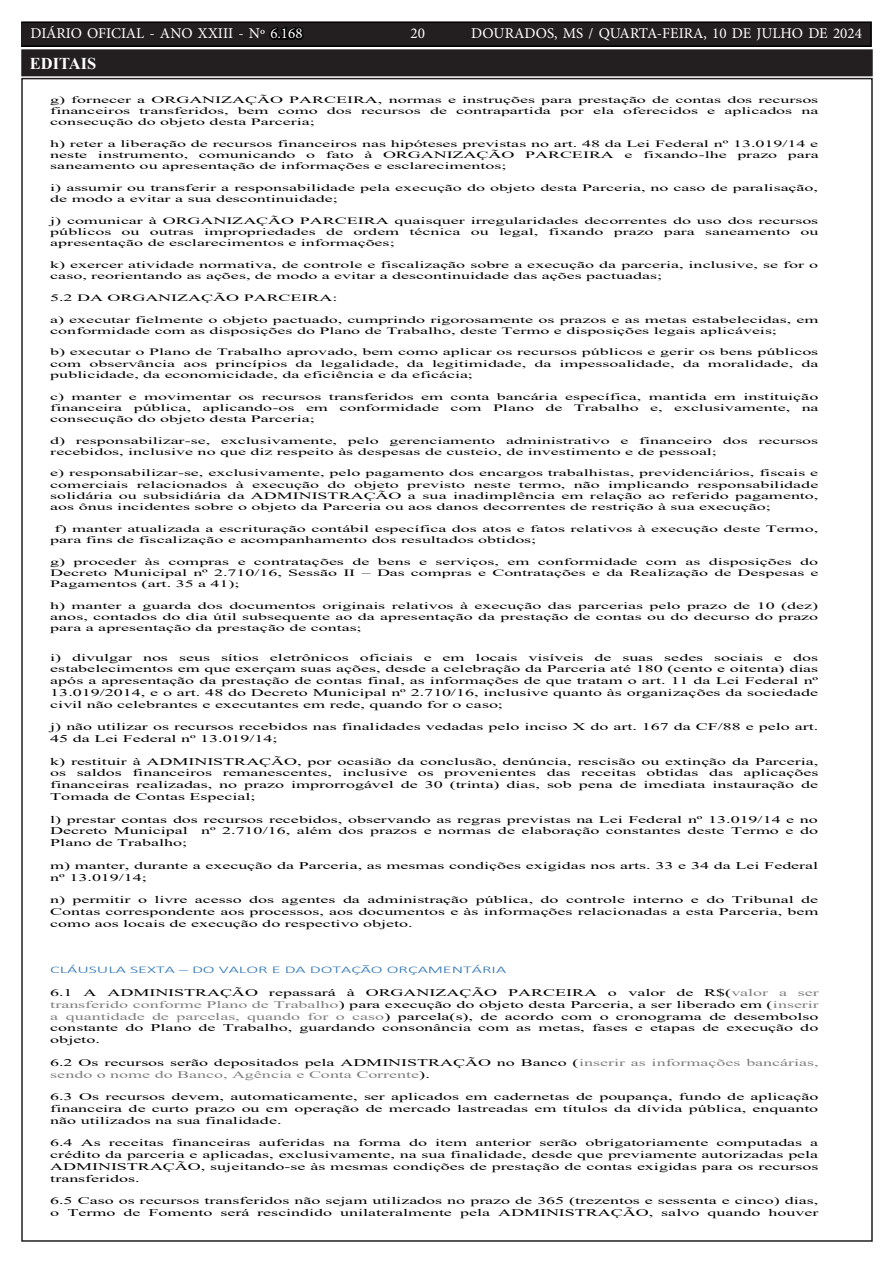
<style>
.page{position:relative;width:893px;height:1263px;background:#fff}
.page>*{position:absolute;margin:0;border:0;box-sizing:border-box;transform-origin:0 0}
.TEXTO{font:700 16.5px "Times New Roman";color:#fff}
.t1{font:15px "Minion Pro";color:#fff}
.t2{font:10.2px/11.7px "Times New Roman";color:#000;text-align:justify;scale:1.77 1}
.t3{font:10.2px/11.7px "Times New Roman";color:#808080;scale:1.77 1}
.t4{font:300 10.2px "Calibri";color:#2e74b5;scale:1.77 1}
.t5{font:9.75px/11.2px "Times New Roman";color:#000;text-align:justify;scale:1.86 1}
.s1{color:#000}
.s2{color:#808080}
</style>
<div class="page">
<div style="left:21px;top:22px;width:850px;height:24px;background:#231f20"></div>
<div style="left:21px;top:21px;width:851px;height:26px;border:2px solid #000"></div>
<div style="left:23px;top:51px;width:848px;height:23px;background:#231f20"></div>
<div style="left:21px;top:49px;width:852px;height:27px;border:4px solid #231f20"></div>
<p class="t1" style="left:31px;top:24px;width:273px">DIÁRIO OFICIAL - ANO XXIII - Nº <span class="s1">6.168</span></p>
<p class="t1" style="left:410px;top:24px;width:16px">20</p>
<p class="t1" style="left:471px;top:24px;width:392px">DOURADOS, MS / QUARTA-FEIRA, 10 DE JULHO DE 2024</p>
<p class="TEXTO" style="left:30px;top:52px;width:68px">EDITAIS</p>
<p class="t5" style="left:50px;top:94px;width:415px">g) fornecer a ORGANIZAÇÃO PARCEIRA, normas e instruções para prestação de contas dos recursos financeiros transferidos, bem como dos recursos de contrapartida por ela oferecidos e aplicados na consecução do objeto desta Parceria;</p>
<p class="t5" style="left:50px;top:138px;width:415px">h) reter a liberação de recursos financeiros nas hipóteses previstas no art. 48 da Lei Federal nº 13.019/14 e neste instrumento, comunicando o fato à ORGANIZAÇÃO PARCEIRA e fixando-lhe prazo para saneamento ou apresentação de informações e esclarecimentos;</p>
<p class="t5" style="left:50px;top:182px;width:414px">i) assumir ou transferir a responsabilidade pela execução do objeto desta Parceria, no caso de paralisação, de modo a evitar a sua descontinuidade;</p>
<p class="t5" style="left:50px;top:215px;width:415px">j) comunicar à ORGANIZAÇÃO PARCEIRA quaisquer irregularidades decorrentes do uso dos recursos públicos ou outras impropriedades de ordem técnica ou legal, fixando prazo para saneamento ou apresentação de esclarecimentos e informações;</p>
<p class="t5" style="left:50px;top:259px;width:414px">k) exercer atividade normativa, de controle e fiscalização sobre a execução da parceria, inclusive, se for o caso, reorientando as ações, de modo a evitar a descontinuidade das ações pactuadas;</p>
<p class="t5" style="left:50px;top:292px;width:156px">5.2 DA ORGANIZAÇÃO PARCEIRA:</p>
<p class="t5" style="left:50px;top:313px;width:415px">a) executar fielmente o objeto pactuado, cumprindo rigorosamente os prazos e as metas estabelecidas, em conformidade com as disposições do Plano de Trabalho, deste Termo e disposições legais aplicáveis;</p>
<p class="t5" style="left:50px;top:346px;width:415px">b) executar o Plano de Trabalho aprovado, bem como aplicar os recursos públicos e gerir os bens públicos com observância aos princípios da legalidade, da legitimidade, da impessoalidade, da moralidade, da publicidade, da economicidade, da eficiência e da eficácia;</p>
<p class="t5" style="left:50px;top:390px;width:415px">c) manter e movimentar os recursos transferidos em conta bancária específica, mantida em instituição financeira pública, aplicando-os em conformidade com Plano de Trabalho e, exclusivamente, na consecução do objeto desta Parceria;</p>
<p class="t5" style="left:50px;top:434px;width:414px">d) responsabilizar-se, exclusivamente, pelo gerenciamento administrativo e financeiro dos recursos recebidos, inclusive no que diz respeito às despesas de custeio, de investimento e de pessoal;</p>
<p class="t5" style="left:50px;top:467px;width:415px">e) responsabilizar-se, exclusivamente, pelo pagamento dos encargos trabalhistas, previdenciários, fiscais e comerciais relacionados à execução do objeto previsto neste termo, não implicando responsabilidade solidária ou subsidiária da ADMINISTRAÇÃO a sua inadimplência em relação ao referido pagamento, aos ônus incidentes sobre o objeto da Parceria ou aos danos decorrentes de restrição à sua execução;</p>
<p class="t5" style="left:50px;top:523px;width:414px;text-indent:4px">f) manter atualizada a escrituração contábil específica dos atos e fatos relativos à execução deste Termo, para fins de fiscalização e acompanhamento dos resultados obtidos;</p>
<p class="t5" style="left:50px;top:555px;width:415px">g) proceder às compras e contratações de bens e serviços, em conformidade com as disposições do Decreto Municipal nº 2.710/16, Sessão II – Das compras e Contratações e da Realização de Despesas e Pagamentos (art. 35 a 41);</p>
<p class="t5" style="left:50px;top:599px;width:414px">h) manter a guarda dos documentos originais relativos à execução das parcerias pelo prazo de 10 (dez) anos, contados do dia útil subsequente ao da apresentação da prestação de contas ou do decurso do prazo para a apresentação da prestação de contas;</p>
<p class="t2" style="left:50px;top:651px;width:435px">i) divulgar nos seus sítios eletrônicos oficiais e em locais visíveis de suas sedes sociais e dos estabelecimentos em que exerçam suas ações, desde a celebração da Parceria até 180 (cento e oitenta) dias após a apresentação da prestação de contas final, as informações de que tratam o art. 11 da Lei Federal nº 13.019/2014, e o art. 48 do Decreto Municipal nº 2.710/16, inclusive quanto às organizações da sociedade civil não celebrantes e executantes em rede, quando for o caso;</p>
<p class="t2" style="left:50px;top:721px;width:435px">j) não utilizar os recursos recebidos nas finalidades vedadas pelo inciso X do art. 167 da CF/88 e pelo art.<br>45 da Lei Federal nº 13.019/14;</p>
<p class="t2" style="left:50px;top:755px;width:436px">k) restituir à ADMINISTRAÇÃO, por ocasião da conclusão, denúncia, rescisão ou extinção da Parceria, os saldos financeiros remanescentes, inclusive os provenientes das receitas obtidas das aplicações financeiras realizadas, no prazo improrrogável de 30 (trinta) dias, sob pena de imediata instauração de Tomada de Contas Especial;</p>
<p class="t2" style="left:50px;top:813px;width:435px">l) prestar contas dos recursos recebidos, observando as regras previstas na Lei Federal nº 13.019/14 e no<br>Decreto Municipal</p>
<p class="t2" style="left:201px;top:825px;width:350px">nº 2.710/16, além dos prazos e normas de elaboração constantes deste Termo e do</p>
<p class="t2" style="left:50px;top:836px;width:79px">Plano de Trabalho;</p>
<p class="t2" style="left:50px;top:859px;width:435px">m) manter, durante a execução da Parceria, as mesmas condições exigidas nos arts. 33 e 34 da Lei Federal nº 13.019/14;</p>
<p class="t2" style="left:50px;top:894px;width:436px">n) permitir o livre acesso dos agentes da administração pública, do controle interno e do Tribunal de Contas correspondente aos processos, aos documentos e às informações relacionadas a esta Parceria, bem como aos locais de execução do respectivo objeto.</p>
<p class="t4" style="left:50px;top:963px;width:259px">CLÁUSULA SEXTA – DO VALOR E DA DOTAÇÃO ORÇAMENTÁRIA</p>
<p class="t2" style="left:50px;top:987px;width:436px">6.1 A ADMINISTRAÇÃO repassará à ORGANIZAÇÃO PARCEIRA o valor de R$(<span class="s2">valor a ser transferido conforme Plano de Trabalho</span>) para execução do objeto desta Parceria, a ser liberado em (<span class="s2">inserir a quantidade de parcelas, quando for o caso</span>) parcela(s), de acordo com o cronograma de desembolso constante do Plano de Trabalho, guardando consonância com as metas, fases e etapas de execução do objeto.</p>
<p class="t3" style="left:50px;top:1056px;width:436px"><span class="s1">6.2 Os recursos serão depositados pela ADMINISTRAÇÃO no Banco (</span>inserir as informações bancárias, sendo o nome do Banco, Agência e Conta Corrente<span class="s1">).</span></p>
<p class="t2" style="left:50px;top:1091px;width:436px">6.3 Os recursos devem, automaticamente, ser aplicados em cadernetas de poupança, fundo de aplicação financeira de curto prazo ou em operação de mercado lastreadas em títulos da dívida pública, enquanto não utilizados na sua finalidade.</p>
<p class="t2" style="left:50px;top:1137px;width:436px">6.4 As receitas financeiras auferidas na forma do item anterior serão obrigatoriamente computadas a crédito da parceria e aplicadas, exclusivamente, na sua finalidade, desde que previamente autorizadas pela ADMINISTRAÇÃO, sujeitando-se às mesmas condições de prestação de contas exigidas para os recursos transferidos.</p>
<p class="t2" style="left:50px;top:1195px;width:436px">6.5 Caso os recursos transferidos não sejam utilizados no prazo de 365 (trezentos e sessenta e cinco) dias, o Termo de Fomento será rescindido unilateralmente pela ADMINISTRAÇÃO, salvo quando houver</p>
</div>
